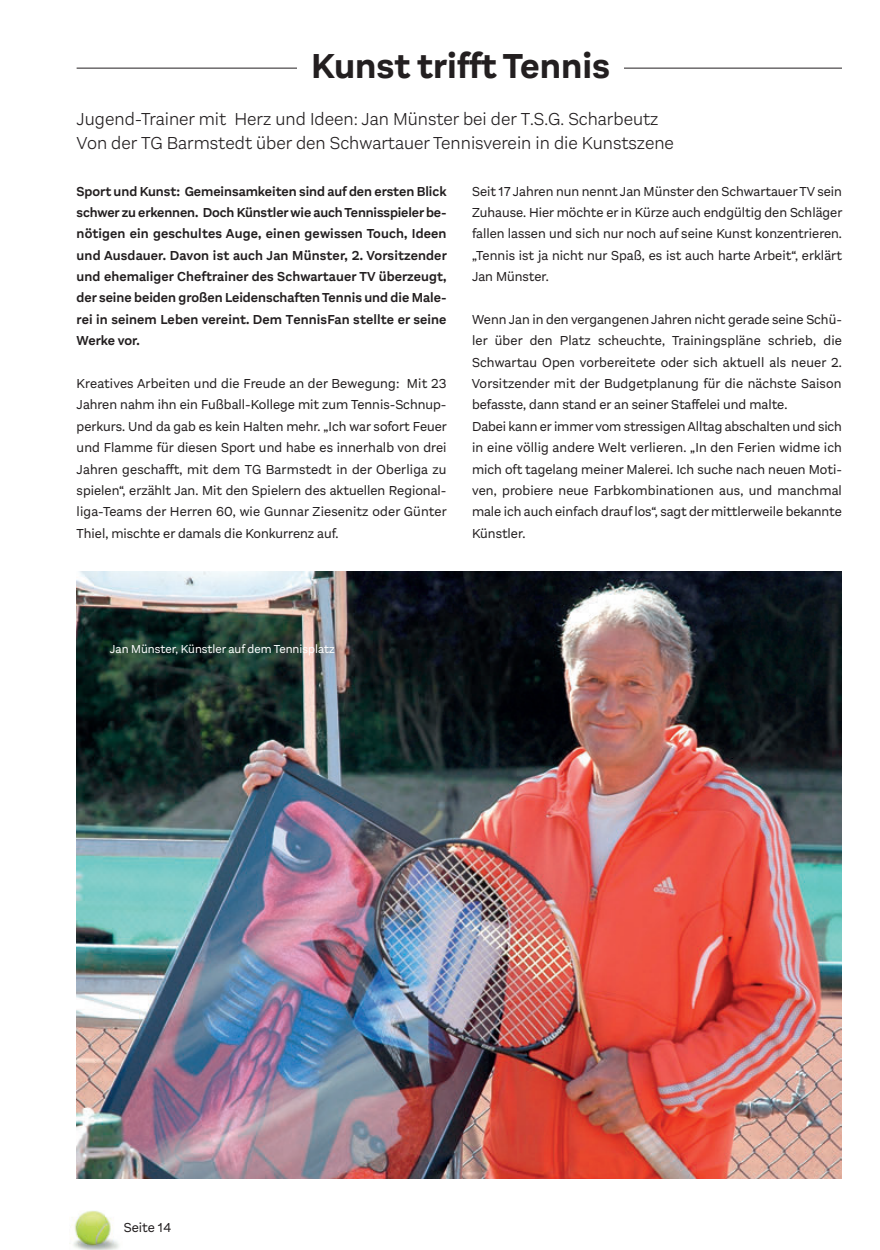
<style>
.page{position:relative;width:880px;height:1250px;background:#fff}
.page>*{position:absolute;margin:0;border:0;box-sizing:border-box;transform-origin:0 0}
.t1{font:700 36px "Aestetico";color:#231f20}
.t2{font:300 18px/24px "Aestetico";color:#231f20}
.t3{font:13.5px/21.5px "Aestetico";color:#231f20;text-align:justify}
.t4{font:600 13.5px/21.5px "Aestetico";letter-spacing:.01em;color:#231f20;text-align:justify}
.t5{font:12px "Aestetico";color:#fff}
</style>
<div class="page">
<img style="left:69px;top:1211px;width:50px;height:39px">
<hr style="left:77px;top:68px;width:765px;height:1px;background:#231f20">
<div style="left:298px;top:43px;width:326px;height:52px;background:#fff"></div>
<img style="left:77px;top:571px;width:765px;height:607px">
<h1 class="t1" style="left:311px;top:52px;width:301px">Kunst trifft Tennis</h1>
<h2 class="t2" style="left:77px;top:108px;width:599px">Jugend-Trainer mit Herz und Ideen: Jan Münster bei der T.S.G. Scharbeutz<br>Von der TG Barmstedt über den Schwartauer Tennisverein in die Kunstszene</h2>
<p class="t4" style="left:77px;top:181px;width:372px">Sport und Kunst: Gemeinsamkeiten sind auf den ersten Blick schwer zu erkennen. Doch Künstler wie auch Tennisspieler be&shy;nötigen ein geschultes Auge, einen gewissen Touch, Ideen und Ausdauer. Davon ist auch Jan Münster, 2. Vorsitzender und ehemaliger Cheftrainer des Schwartauer TV überzeugt, der seine beiden großen Leidenschaften Tennis und die Male&shy;rei in seinem Leben vereint. Dem TennisFan stellte er seine Werke vor.</p>
<p class="t3" style="left:77px;top:374px;width:372px">Kreatives Arbeiten und die Freude an der Bewegung: Mit 23<br>Jahren nahm ihn ein Fußball-Kollege mit zum Tennis-Schnup&shy;perkurs. Und da gab es kein Halten mehr. „Ich war sofort Feuer und Flamme für diesen Sport und habe es innerhalb von drei Jahren geschafft, mit dem TG Barmstedt in der Oberliga zu spielen“, erzählt Jan. Mit den Spielern des aktuellen Regional&shy;liga-Teams der Herren 60, wie Gunnar Ziesenitz oder Günter Thiel, mischte er damals die Konkurrenz auf.</p>
<p class="t3" style="left:472px;top:181px;width:372px">Seit 17 Jahren nun nennt Jan Münster den Schwartauer TV sein Zuhause. Hier möchte er in Kürze auch endgültig den Schläger fallen lassen und sich nur noch auf seine Kunst konzentrieren. „Tennis ist ja nicht nur Spaß, es ist auch harte Arbeit“, erklärt Jan Münster.</p>
<p class="t3" style="left:472px;top:310px;width:372px;text-align:left">Wenn Jan in den vergangenen Jahren nicht gerade seine Schü&shy;ler über den Platz scheuchte, Trainingspläne schrieb, die Schwartau Open vorbereitete oder sich aktuell als neuer 2.<br>Vorsitzender mit der Budgetplanung für die nächste Saison befasste, dann stand er an seiner Staffelei und malte.<br>Dabei kann er immer vom stressigen Alltag abschalten und sich in eine völlig andere Welt verlieren. „In den Ferien widme ich mich oft tagelang meiner Malerei. Ich suche nach neuen Moti&shy;ven, probiere neue Farbkombinationen aus, und manchmal male ich auch einfach drauf los“, sagt der mittlerweile bekannte Künstler.</p>
<p class="t5" style="left:110px;top:644px;width:226px">Jan Münster, Künstler auf dem Tennisplatz</p>
<p class="t3" style="left:124px;top:1217px;width:49px">Seite 14</p>
</div>
